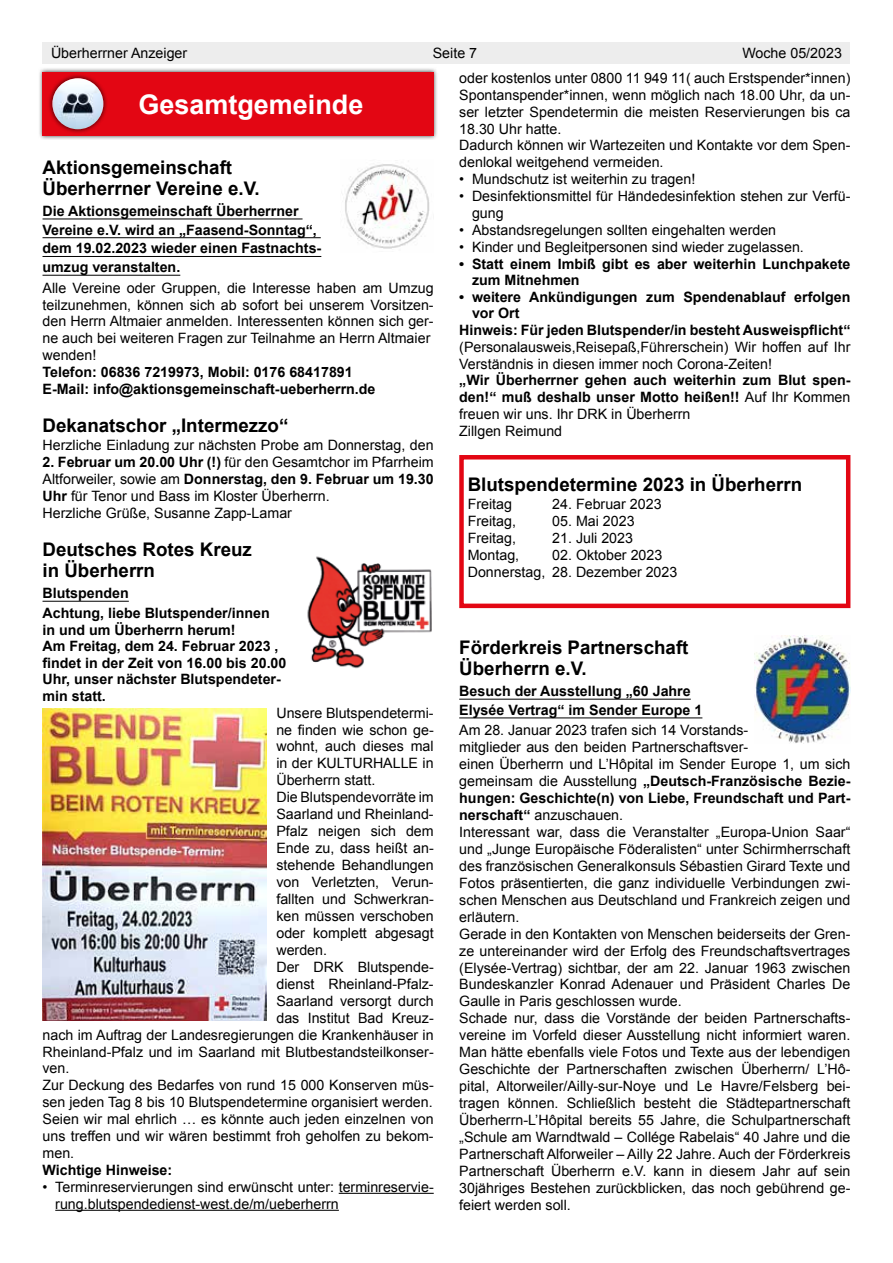
<style>
.page{position:relative;width:893px;height:1263px;background:#fff}
.page>*{position:absolute;margin:0;border:0;box-sizing:border-box;transform-origin:0 0}
.t1{font:700 27px "Arial";color:#fff}
.t2{font:700 18.75px/21px "Arial";color:#000}
.t3{font:14.25px/17px "Arial";color:#000}
.t4{font:700 14.25px/16.5px "Arial";color:#000}
.s1{font-weight:400}
.s2{font-weight:700}
</style>
<div class="page">
<div style="left:43px;top:43px;width:807px;height:21px;background:#ededed"></div>
<hr style="left:459px;top:699px;width:232px;height:1px;background:#000">
<hr style="left:459px;top:717px;width:243px;height:1px;background:#000">
<img style="left:755px;top:635px;width:95px;height:109px">
<hr style="left:43px;top:219px;width:260px;height:1px;background:#000">
<hr style="left:43px;top:237px;width:278px;height:1px;background:#000">
<hr style="left:43px;top:256px;width:278px;height:1px;background:#000">
<hr style="left:43px;top:275px;width:137px;height:1px;background:#000">
<hr style="left:43px;top:601px;width:86px;height:1px;background:#000">
<hr style="left:339px;top:1193px;width:95px;height:1px;background:#000">
<hr style="left:55px;top:1210px;width:284px;height:1px;background:#000">
<div style="left:38px;top:67px;width:401px;height:73px;background:#000;opacity:.7"></div>
<div style="left:43px;top:72px;width:391px;height:64px;background:#e30613"></div>
<div style="left:48px;top:74px;width:60px;height:60px;background:#000;opacity:.7"></div>
<img style="left:52px;top:78px;width:51px;height:51px;border-radius:26px">
<img style="left:345px;top:164px;width:85px;height:85px">
<img style="left:307px;top:556px;width:125px;height:113px">
<img style="left:43px;top:708px;width:223px;height:312px">
<div style="left:459px;top:455px;width:391px;height:153px;border:4px solid #e30613"></div>
<p class="t3" style="left:51px;top:45px;width:138px">Überherrner Anzeiger</p>
<p class="t3" style="left:433px;top:45px;width:46px">Seite 7</p>
<p class="t3" style="left:459px;top:41px;width:393px;line-height:24.3px;text-indent:283px">Woche 05/2023 oder kostenlos unter 0800 11 949 11( auch Erstspender*innen)</p>
<p class="t3" style="left:459px;top:86px;width:393px">Spontanspender*innen, wenn möglich nach 18.00 Uhr, da un&shy;ser letzter Spendetermin die meisten Reservierungen bis ca 18.30 Uhr hatte.<br>Dadurch können wir Wartezeiten und Kontakte vor dem Spen&shy;denlokal weitgehend vermeiden.</p>
<p class="t3" style="left:459px;top:171px;width:238px">• Mundschutz ist weiterhin zu tragen!</p>
<p class="t3" style="left:472px;top:188px;width:380px;text-indent:-13px">• Desinfektionsmittel für Händedesinfektion stehen zur Verfü&shy;gung</p>
<p class="t3" style="left:459px;top:222px;width:318px">• Abstandsregelungen sollten eingehalten werden</p>
<p class="t3" style="left:459px;top:239px;width:346px">• Kinder und Begleitpersonen sind wieder zugelassen.</p>
<p class="t4" style="left:472px;top:256px;width:380px;text-indent:-13px">• Statt einem Imbiß gibt es aber weiterhin Lunchpakete zum Mitnehmen</p>
<p class="t4" style="left:459px;top:289px;width:393px">• weitere Ankündigungen zum Spendenablauf erfolgen</p>
<p class="t4" style="left:472px;top:305px;width:49px">vor Ort</p>
<p class="t4" style="left:459px;top:322px;width:393px">Hinweis: Für jeden Blutspender/in besteht Ausweispflicht“</p>
<p class="t3" style="left:459px;top:338px;width:393px">(Personalausweis,Reisepaß,Führerschein) Wir hoffen auf Ihr<br>Verständnis in diesen immer noch Corona-Zeiten!</p>
<p class="t4" style="left:459px;top:372px;width:393px;line-height:17px">„Wir Überherrner gehen auch weiterhin zum Blut spen&shy;den!“ muß deshalb unser Motto heißen!! <span class="s1">Auf Ihr Kommen freuen wir uns. Ihr DRK in Überherrn<br>Zillgen Reimund</span></p>
<h2 class="t2" style="left:468px;top:475px;width:336px">Blutspendetermine 2023 in Überherrn</h2>
<p class="t3" style="left:468px;top:496px;width:46px">Freitag</p>
<p class="t3" style="left:552px;top:496px;width:111px">24. Februar 2023</p>
<p class="t3" style="left:468px;top:513px;width:50px">Freitag,</p>
<p class="t3" style="left:552px;top:513px;width:84px">05. Mai 2023</p>
<p class="t3" style="left:468px;top:530px;width:50px">Freitag,</p>
<p class="t3" style="left:552px;top:530px;width:82px">21. Juli 2023</p>
<p class="t3" style="left:468px;top:547px;width:53px">Montag,</p>
<h1 class="t1" style="left:138px;top:86px;width:227px">Gesamtgemeinde</h1>
<h2 class="t2" style="left:43px;top:157px;width:219px">Aktionsgemeinschaft<br>Überherrner Vereine e.V.</h2>
<p class="t4" style="left:43px;top:202px;width:280px;line-height:18.8px">Die Aktionsgemeinschaft Überherrner Vereine e.V. wird an „Faasend-Sonntag“, dem 19.02.2023 wieder einen Fastnachts&shy;umzug veranstalten.</p>
<p class="t3" style="left:43px;top:279px;width:393px">Alle Vereine oder Gruppen, die Interesse haben am Umzug teilzunehmen, können sich ab sofort bei unserem Vorsitzen&shy;den Herrn Altmaier anmelden. Interessenten können sich ger&shy;ne auch bei weiteren Fragen zur Teilnahme an Herrn Altmaier wenden!</p>
<p class="t4" style="left:43px;top:364px;width:334px;line-height:17px">Telefon: 06836 7219973, Mobil: 0176 68417891<br>E-Mail: info@aktionsgemeinschaft-ueberherrn.de</p>
<h2 class="t2" style="left:43px;top:416px;width:247px">Dekanatschor „Intermezzo“</h2>
<p class="t3" style="left:43px;top:437px;width:393px">Herzliche Einladung zur nächsten Probe am Donnerstag, den</p>
<p class="t3" style="left:43px;top:454px;width:393px"><span class="s2">2. Februar um 20.00 Uhr (!)</span> für den Gesamtchor im Pfarrheim Altforweiler, sowie am <span class="s2">Donnerstag, den 9. Februar um 19.30<br>Uhr</span> für Tenor und Bass im Kloster Überherrn.<br>Herzliche Grüße, Susanne Zapp-Lamar</p>
<h2 class="t2" style="left:43px;top:539px;width:211px">Deutsches Rotes Kreuz in Überherrn</h2>
<p class="t4" style="left:43px;top:584px;width:229px;line-height:20px">Blutspenden<br>Achtung, liebe Blutspender/innen</p>
<p class="t4" style="left:43px;top:622px;width:245px">in und um Überherrn herum!<br>Am Freitag, dem 24. Februar 2023 , findet in der Zeit von 16.00 bis 20.00<br>Uhr, unser nächster Blutspendeter&shy;min statt.</p>
<p class="t3" style="left:276px;top:704px;width:159px">Unsere Blutspendetermi-</p>
<p class="t3" style="left:276px;top:721px;width:159px">ne finden wie schon ge-</p>
<p class="t3" style="left:276px;top:738px;width:159px">wohnt, auch dieses mal</p>
<p class="t3" style="left:276px;top:755px;width:159px">in der KULTURHALLE in</p>
<p class="t3" style="left:276px;top:772px;width:100px">Überherrn statt.</p>
<p class="t3" style="left:276px;top:789px;width:159px">Die Blutspendevorräte im</p>
<p class="t3" style="left:276px;top:806px;width:159px">Saarland und Rheinland-</p>
<p class="t3" style="left:276px;top:823px;width:159px">Pfalz neigen sich dem</p>
<p class="t3" style="left:276px;top:840px;width:159px">Ende zu, dass heißt an-</p>
<p class="t3" style="left:276px;top:857px;width:159px">stehende Behandlungen</p>
<p class="t3" style="left:276px;top:874px;width:159px">von Verletzten, Verun-</p>
<p class="t3" style="left:276px;top:891px;width:159px">fallten und Schwerkran-</p>
<p class="t3" style="left:276px;top:908px;width:159px">ken müssen verschoben</p>
<p class="t3" style="left:276px;top:924px;width:159px">oder komplett abgesagt</p>
<p class="t3" style="left:276px;top:941px;width:52px">werden.</p>
<p class="t3" style="left:276px;top:958px;width:159px">Der DRK Blutspende-</p>
<p class="t3" style="left:276px;top:975px;width:159px">dienst Rheinland-Pfalz-</p>
<p class="t3" style="left:276px;top:992px;width:159px">Saarland versorgt durch</p>
<p class="t3" style="left:276px;top:1009px;width:159px">das Institut Bad Kreuz-</p>
<p class="t3" style="left:43px;top:1026px;width:393px">nach im Auftrag der Landesregierungen die Krankenhäuser in</p>
<p class="t3" style="left:43px;top:1043px;width:393px">Rheinland-Pfalz und im Saarland mit Blutbestandsteilkonser-</p>
<p class="t3" style="left:43px;top:1060px;width:28px">ven.</p>
<p class="t3" style="left:43px;top:1077px;width:393px">Zur Deckung des Bedarfes von rund 15 000 Konserven müs-</p>
<p class="t3" style="left:43px;top:1094px;width:392px">sen jeden Tag 8 bis 10 Blutspendetermine organisiert werden.</p>
<p class="t3" style="left:43px;top:1111px;width:393px">Seien wir mal ehrlich … es könnte auch jeden einzelnen von</p>
<p class="t3" style="left:43px;top:1128px;width:393px">uns treffen und wir wären bestimmt froh geholfen zu bekom-</p>
<p class="t3" style="left:43px;top:1145px;width:33px">men.</p>
<p class="t4" style="left:43px;top:1162px;width:131px">Wichtige Hinweise:</p>
<p class="t3" style="left:55px;top:1178px;width:380px;text-indent:-13px">• Terminreservierungen sind erwünscht unter: terminreservie&shy;rung.blutspendedienst-west.de/m/ueberherrn</p>
<p class="t3" style="left:468px;top:547px;width:211px;text-indent:85px">02. Oktober 2023<br>Donnerstag, 28. Dezember 2023</p>
<h2 class="t2" style="left:459px;top:637px;width:231px">Förderkreis Partnerschaft<br>Überherrn e.V.</h2>
<p class="t4" style="left:459px;top:682px;width:245px;line-height:18.8px">Besuch der Ausstellung „60 Jahre<br>Elysée Vertrag“ im Sender Europe 1</p>
<p class="t3" style="left:459px;top:722px;width:393px">Am 28. Januar 2023 trafen sich 14 Vorstands-<br>mitglieder aus den beiden Partnerschaftsver-<br>einen Überherrn und L’Hôpital im Sender Europe 1, um sich gemeinsam die Ausstellung <span class="s2">„Deutsch-Französische Bezie&shy;hungen: Geschichte(n) von Liebe, Freundschaft und Part&shy;nerschaft“</span> anzuschauen.<br>Interessant war, dass die Veranstalter „Europa-Union Saar“ und „Junge Europäische Föderalisten“ unter Schirmherrschaft des französischen Generalkonsuls Sébastien Girard Texte und Fotos präsentierten, die ganz individuelle Verbindungen zwi&shy;schen Menschen aus Deutschland und Frankreich zeigen und erläutern.<br>Gerade in den Kontakten von Menschen beiderseits der Gren&shy;ze untereinander wird der Erfolg des Freundschaftsvertrages (Elysée-Vertrag) sichtbar, der am 22. Januar 1963 zwischen Bundeskanzler Konrad Adenauer und Präsident Charles De Gaulle in Paris geschlossen wurde.<br>Schade nur, dass die Vorstände der beiden Partnerschafts&shy;vereine im Vorfeld dieser Ausstellung nicht informiert waren.<br>Man hätte ebenfalls viele Fotos und Texte aus der lebendigen Geschichte der Partnerschaften zwischen Überherrn/ L’Hô&shy;pital, Altorweiler/Ailly-sur-Noye und Le Havre/Felsberg bei&shy;tragen können. Schließlich besteht die Städtepartnerschaft Überherrn-L’Hôpital bereits 55 Jahre, die Schulpartnerschaft „Schule am Warndtwald – Collége Rabelais“ 40 Jahre und die Partnerschaft Alforweiler – Ailly 22 Jahre. Auch der Förderkreis Partnerschaft Überherrn e.V. kann in diesem Jahr auf sein 30jähriges Bestehen zurückblicken, das noch gebührend ge&shy;feiert werden soll.</p>
</div>
